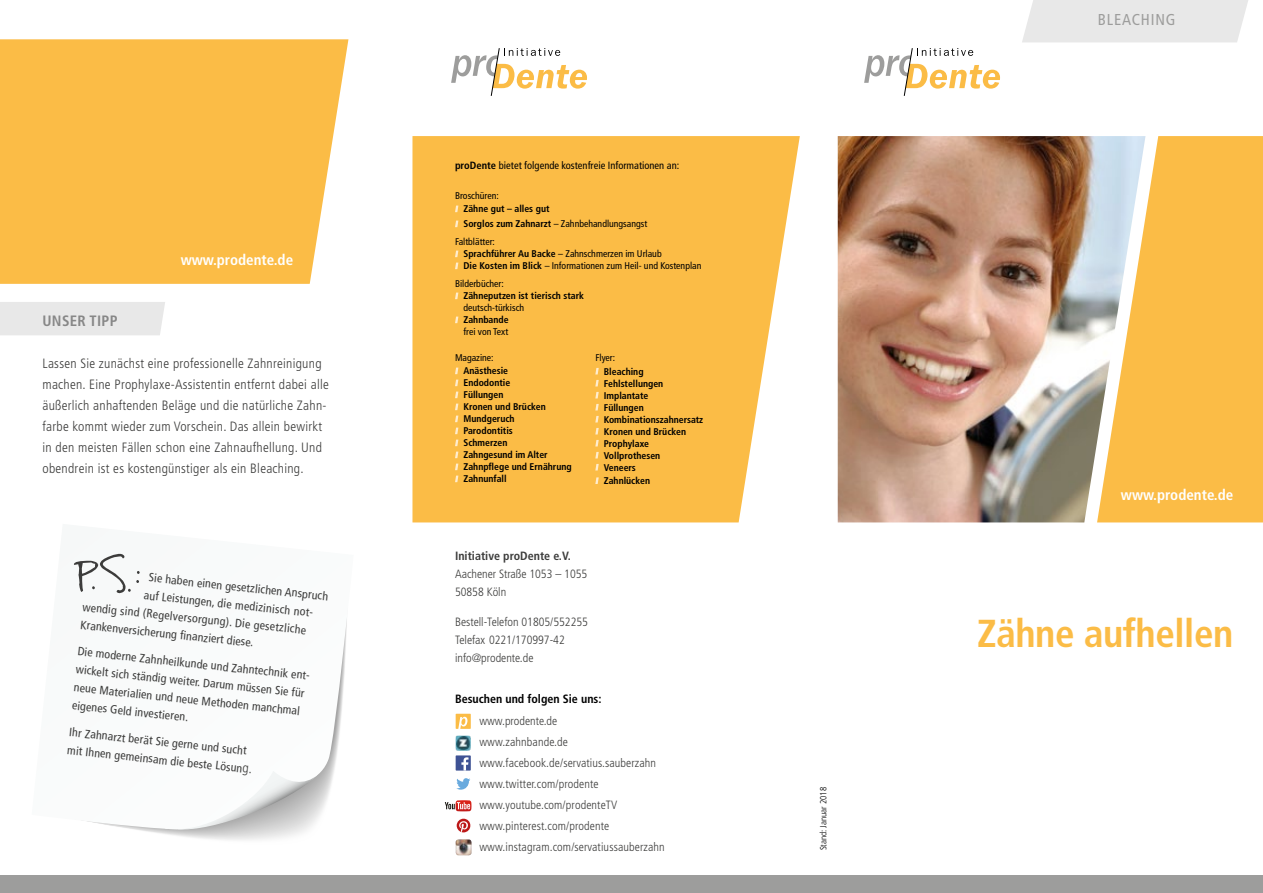
<style>
.page{position:relative;width:1263px;height:893px;background:#fff}
.page>*{position:absolute;margin:0;border:0;box-sizing:border-box;transform-origin:0 0}
.t1{font:700 condensed 39px "Frutiger";letter-spacing:-.01em;color:#fbbc46}
.t2{font:condensed 15.75px "Frutiger";letter-spacing:.05em;color:#9d9d9c}
.t3{font:700 condensed 15px "Frutiger";color:#fff}
.t4{font:700 condensed 15px "Frutiger";letter-spacing:.02em;color:#878787}
.t5{font:300 condensed 13.5px/21px "Frutiger";letter-spacing:.02em;color:#3c3c3b}
.t6{font:condensed 12px/18px "Frutiger";color:#3c3c3b}
.t7{font:300 condensed 12px/21px "Frutiger";letter-spacing:.01em;color:#3c3c3b}
.t8{font:700 condensed 12px "Frutiger";color:#000}
.t9{font:700 condensed 12px "Frutiger";color:#3c3c3b}
.t10{font:condensed 10.5px "Frutiger";color:#000}
.t11{font:700 condensed 9.75px/12px "Frutiger";color:#000}
.t12{font:condensed 9.75px/12px "Frutiger";color:#000}
.t13{font:300 condensed 9px "Frutiger";color:#000}
.s1{font-weight:300;font-size:13.5px}
.s2{font-weight:700}
.s3{font-weight:400}
</style>
<div class="page">
<img style="left:838px;top:136px;width:259px;height:386px">
<svg style="left:864px;top:48px;width:136px;height:48px"></svg>
<svg style="left:451px;top:48px;width:136px;height:48px"></svg>
<svg style="left:1097px;top:136px;width:166px;height:386px;background:#f5c365"></svg>
<div style="left:0;top:876px;width:1263px;height:17px;background:#9d9d9c"></div>
<svg style="left:412px;top:136px;width:388px;height:386px;background:#fbc154"></svg>
<svg style="left:595px;top:368px;width:4px;height:6px"></svg>
<svg style="left:595px;top:380px;width:4px;height:6px"></svg>
<svg style="left:595px;top:392px;width:4px;height:6px"></svg>
<svg style="left:595px;top:404px;width:4px;height:6px"></svg>
<svg style="left:595px;top:416px;width:4px;height:6px"></svg>
<svg style="left:595px;top:428px;width:4px;height:6px"></svg>
<svg style="left:595px;top:440px;width:4px;height:6px"></svg>
<svg style="left:595px;top:452px;width:4px;height:6px"></svg>
<svg style="left:595px;top:464px;width:4px;height:6px"></svg>
<svg style="left:595px;top:477px;width:4px;height:7px"></svg>
<svg style="left:455px;top:206px;width:3px;height:6px"></svg>
<svg style="left:455px;top:221px;width:3px;height:6px"></svg>
<svg style="left:455px;top:251px;width:3px;height:6px"></svg>
<svg style="left:455px;top:263px;width:3px;height:6px"></svg>
<svg style="left:455px;top:293px;width:3px;height:6px"></svg>
<svg style="left:455px;top:317px;width:3px;height:6px"></svg>
<svg style="left:455px;top:368px;width:3px;height:6px"></svg>
<svg style="left:455px;top:380px;width:3px;height:6px"></svg>
<svg style="left:455px;top:392px;width:3px;height:6px"></svg>
<svg style="left:455px;top:404px;width:3px;height:6px"></svg>
<svg style="left:455px;top:416px;width:3px;height:6px"></svg>
<svg style="left:455px;top:428px;width:3px;height:6px"></svg>
<svg style="left:455px;top:440px;width:3px;height:6px"></svg>
<svg style="left:455px;top:452px;width:3px;height:6px"></svg>
<svg style="left:455px;top:464px;width:3px;height:6px"></svg>
<svg style="left:455px;top:476px;width:3px;height:6px"></svg>
<svg style="left:456px;top:755px;width:15px;height:16px"></svg>
<img style="left:456px;top:736px;width:15px;height:15px">
<div style="left:456px;top:714px;width:15px;height:15px;background:#fbbc46"></div>
<svg style="left:458px;top:717px;width:9px;height:12px"></svg>
<svg style="left:456px;top:778px;width:14px;height:12px"></svg>
<svg style="left:445px;top:800px;width:26px;height:11px"></svg>
<svg style="left:456px;top:818px;width:15px;height:15px"></svg>
<img style="left:456px;top:839px;width:16px;height:16px">
<div style="left:1022px;top:0;width:226px;height:42px;background:#e8e8e8"></div>
<div style="left:0;top:302px;width:165px;height:33px;background:#e8e8e8"></div>
<div style="left:0;top:39px;width:348px;height:245px;background:#fbbc46"></div>
<svg style="left:0;top:473px;width:422px;height:403px"></svg>
<p class="t3" style="left:181px;top:251px;width:114px">www.prodente.de</p>
<p class="t4" style="left:43px;top:312px;width:76px">UNSER TIPP</p>
<p class="t5" style="left:43px;top:353px;width:288px">Lassen Sie zunächst eine professionelle Zahnreinigung machen. Eine Prophylaxe-Assistentin entfernt dabei alle äußerlich anhaftenden Beläge und die natürliche Zahn&shy;farbe kommt wieder zum Vorschein. Das allein bewirkt in den meisten Fällen schon eine Zahnaufhellung. Und obendrein ist es kostengünstiger als ein Bleaching.</p>
<p class="t6" style="left:150px;top:568px;width:182px;rotate:6deg">Sie haben einen gesetzlichen Anspruch</p>
<p class="t6" style="left:145px;top:586px;width:174px;rotate:6deg">auf Leistungen, die medizinisch not-</p>
<p class="t6" style="left:83px;top:598px;width:226px;rotate:6deg">wendig sind (Regelversorgung). Die gesetzliche</p>
<p class="t6" style="left:82px;top:616px;width:175px;rotate:6deg">Krankenversicherung fi nanziert diese.</p>
<p class="t6" style="left:79px;top:642px;width:237px;rotate:6deg">Die moderne Zahnheilkunde und Zahntechnik ent&shy;wickelt sich ständig weiter. Darum müssen Sie für neue Materialien und neue Methoden manchmal eigenes Geld investieren.</p>
<p class="t6" style="left:70px;top:723px;width:187px;rotate:6deg">Ihr Zahnarzt berät Sie gerne und sucht mit Ihnen gemeinsam die beste Lösun<span class="s1">g.</span></p>
<p class="t10" style="left:455px;top:160px;width:226px"><span class="s2">proDente</span> bietet folgende kostenfreie Informationen an:</p>
<p class="t12" style="left:455px;top:189px;width:45px">Broschüren:</p>
<p class="t11" style="left:463px;top:201px;width:185px;line-height:15px">Zähne gut – alles gut<br>Sorglos zum Zahnarzt <span class="s3">– Zahnbehandlungsangst</span></p>
<p class="t12" style="left:463px;top:236px;width:239px;text-indent:-9px">Faltblätter:<br><span class="s2">Sprachführer Au Backe</span> – Zahnschmerzen im Urlaub<br><span class="s2">Die Kosten im Blick</span> – Informationen zum Heil- und Kostenplan</p>
<p class="t12" style="left:455px;top:278px;width:50px">Bilderbücher:</p>
<p class="t11" style="left:463px;top:290px;width:122px">Zähneputzen ist tierisch stark</p>
<p class="t12" style="left:463px;top:302px;width:62px">deutsch-türkisch</p>
<p class="t11" style="left:463px;top:314px;width:47px">Zahnbande</p>
<p class="t12" style="left:463px;top:326px;width:46px">frei von Text</p>
<p class="t12" style="left:455px;top:351px;width:40px">Magazine:</p>
<p class="t11" style="left:463px;top:365px;width:110px">Anästhesie<br>Endodontie<br>Füllungen<br>Kronen und Brücken<br>Mundgeruch<br>Parodontitis<br>Schmerzen<br>Zahngesund im Alter<br>Zahnpflege und Ernährung<br>Zahnunfall</p>
<p class="t12" style="left:595px;top:352px;width:21px">Flyer:</p>
<p class="t11" style="left:604px;top:365px;width:101px">Bleaching<br>Fehlstellungen<br>Implantate<br>Füllungen<br>Kombinationszahnersatz<br>Kronen und Brücken<br>Prophylaxe<br>Vollprothesen<br>Veneers</p>
<p class="t11" style="left:604px;top:475px;width:48px">Zahnlücken</p>
<p class="t9" style="left:455px;top:549px;width:117px">Initiative proDente e.V.</p>
<p class="t7" style="left:455px;top:565px;width:134px;line-height:18px">Aachener Straße 1053 – 1055<br>50858 Köln</p>
<p class="t7" style="left:455px;top:613px;width:134px;line-height:18px">Bestell-Telefon 01805/552255<br>Telefax 0221/170997-42 info@prodente.de</p>
<p class="t8" style="left:455px;top:692px;width:148px">Besuchen und folgen Sie uns:</p>
<p class="t7" style="left:479px;top:710px;width:187px">www.prodente.de<br>www.zahnbande.de www.facebook.de/servatius.sauberzahn www.twitter.com/prodente www.youtube.com/prodenteTV www.pinterest.com/prodente www.instagram.com/servatiussauberzahn</p>
<p class="t13" style="left:818px;top:850px;width:65px;rotate:-90deg">Stand: Januar 2018</p>
<h2 class="t2" style="left:1098px;top:11px;width:79px">BLEACHING</h2>
<p class="t3" style="left:1121px;top:486px;width:114px">www.prodente.de</p>
<h1 class="t1" style="left:977px;top:610px;width:258px">Zähne aufhellen</h1>
</div>
